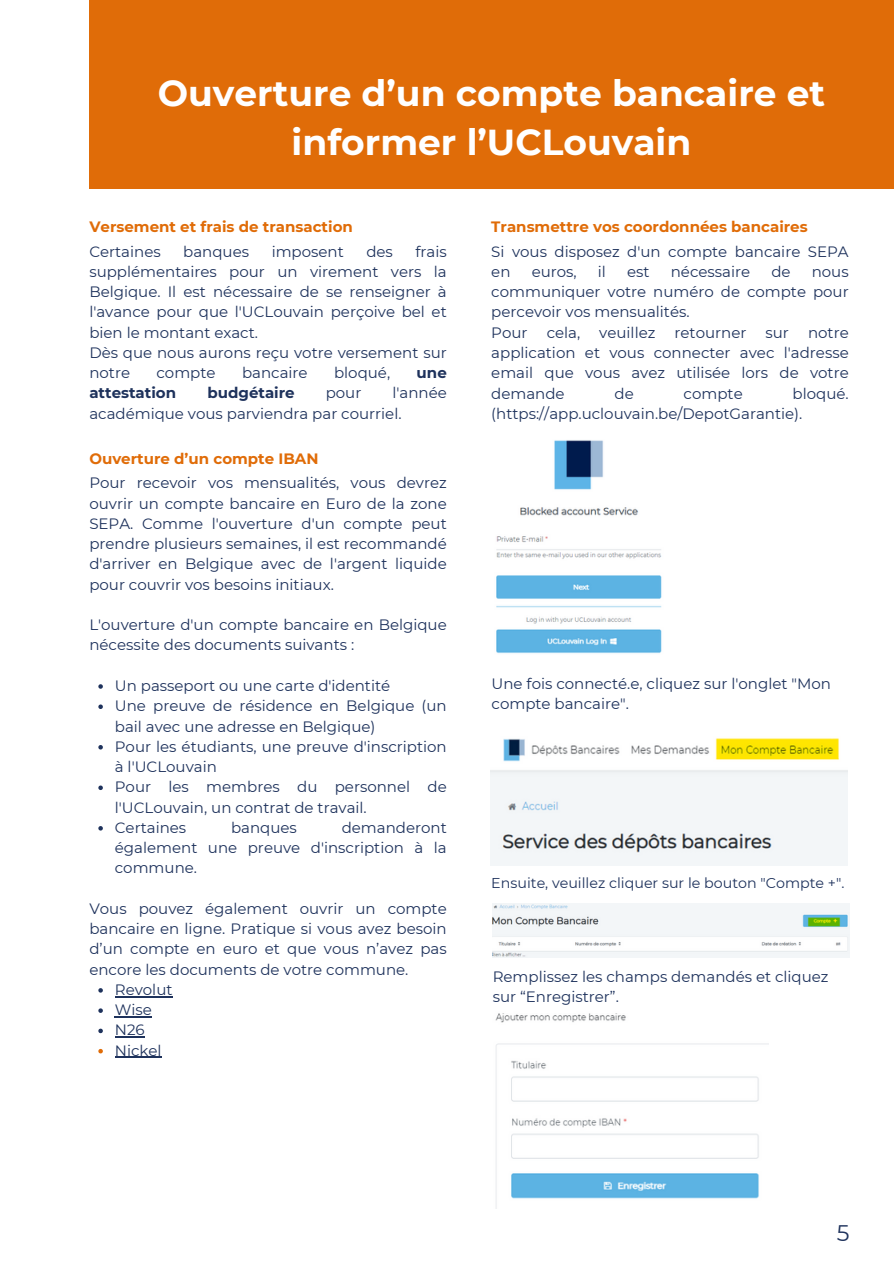
<style>
.page{position:relative;width:894px;height:1264px;background:#fff}
.page>*{position:absolute;margin:0;border:0;box-sizing:border-box;transform-origin:0 0}
.t1{font:700 36px/49.5px "Montserrat";color:#fff;text-align:center}
.t2{font:22.5px "Montserrat";color:#1e325c}
.t3{font:15px/20.2px "Montserrat";color:#1e325c}
.t4{font:700 15px "Montserrat";color:#e06c08}
.t5{font:700 15px "Montserrat";color:#1e325c}
.t6{font:14.25px "Montserrat";color:#1e325c}
</style>
<div class="page">
<div style="left:89px;top:0;width:804px;height:189px;background:#e06c08"></div>
<svg style="left:98px;top:684px;width:5px;height:4px"></svg>
<svg style="left:98px;top:704px;width:5px;height:5px"></svg>
<svg style="left:98px;top:745px;width:5px;height:4px"></svg>
<svg style="left:98px;top:785px;width:5px;height:5px"></svg>
<svg style="left:98px;top:826px;width:5px;height:4px"></svg>
<svg style="left:98px;top:988px;width:5px;height:4px"></svg>
<hr style="left:115px;top:996px;width:57px;height:1px;background:#1e325c">
<svg style="left:98px;top:1008px;width:5px;height:4px"></svg>
<hr style="left:115px;top:1016px;width:37px;height:1px;background:#1e325c">
<svg style="left:98px;top:1028px;width:5px;height:5px"></svg>
<hr style="left:115px;top:1036px;width:30px;height:1px;background:#1e325c">
<svg style="left:98px;top:1048px;width:5px;height:5px"></svg>
<hr style="left:115px;top:1056px;width:47px;height:1px;background:#1e325c">
<img style="left:496px;top:440px;width:166px;height:214px">
<img style="left:490px;top:738px;width:357px;height:127px">
<img style="left:492px;top:903px;width:357px;height:54px">
<img style="left:495px;top:1013px;width:273px;height:195px">
<h1 class="t1" style="left:158px;top:68px;width:668px">Ouverture d’un compte bancaire et informer l’UCLouvain</h1>
<p class="t4" style="left:89px;top:217px;width:265px">Versement et frais de transaction</p>
<p class="t3" style="left:89px;top:241px;width:73px">Certaines</p>
<p class="t3" style="left:183px;top:241px;width:67px">banques</p>
<p class="t3" style="left:271px;top:241px;width:74px">imposent</p>
<p class="t3" style="left:366px;top:241px;width:28px">des</p>
<p class="t3" style="left:89px;top:241px;width:359px;text-align:justify;text-indent:326px">frais supplémentaires pour un virement vers la Belgique. Il est nécessaire de se renseigner à l'avance pour que l'UCLouvain perçoive bel et bien le montant exact.</p>
<p class="t3" style="left:89px;top:342px;width:359px">Dès que nous aurons reçu votre versement sur notre</p>
<p class="t3" style="left:156px;top:362px;width:61px">compte</p>
<p class="t3" style="left:242px;top:362px;width:67px">bancaire</p>
<p class="t3" style="left:334px;top:362px;width:58px">bloqué,</p>
<p class="t5" style="left:416px;top:363px;width:32px">une</p>
<p class="t5" style="left:89px;top:384px;width:88px">attestation</p>
<p class="t5" style="left:207px;top:384px;width:89px">budgétaire</p>
<p class="t3" style="left:325px;top:383px;width:37px">pour</p>
<p class="t3" style="left:89px;top:383px;width:359px;text-indent:303px">l'année académique vous parviendra par courriel.</p>
<p class="t4" style="left:89px;top:449px;width:231px">Ouverture d’un compte IBAN</p>
<p class="t3" style="left:89px;top:473px;width:359px;text-align:justify">Pour recevoir vos mensualités, vous devrez ouvrir un compte bancaire en Euro de la zone SEPA. Comme l'ouverture d'un compte peut prendre plusieurs semaines, il est recommandé d'arriver en Belgique avec de l'argent liquide pour couvrir vos besoins initiaux.</p>
<p class="t3" style="left:89px;top:614px;width:359px">L'ouverture d'un compte bancaire en Belgique nécessite des documents suivants :</p>
<p class="t3" style="left:115px;top:675px;width:277px">Un passeport ou une carte d'identité</p>
<p class="t3" style="left:115px;top:695px;width:333px">Une preuve de résidence en Belgique (un bail avec une adresse en Belgique)</p>
<p class="t3" style="left:115px;top:736px;width:333px">Pour les étudiants, une preuve d'inscription à l'UCLouvain</p>
<p class="t3" style="left:115px;top:776px;width:333px">Pour les membres du personnel de l'UCLouvain, un contrat de travail.</p>
<p class="t3" style="left:115px;top:817px;width:73px">Certaines</p>
<p class="t3" style="left:231px;top:817px;width:67px">banques</p>
<p class="t3" style="left:115px;top:817px;width:333px;text-align:justify;text-indent:227px">demanderont également une preuve d'inscription à la commune.</p>
<p class="t3" style="left:89px;top:898px;width:359px;text-align:justify">Vous pouvez également ouvrir un compte bancaire en ligne. Pratique si vous avez besoin d’un compte en euro et que vous n’avez pas encore les documents de votre commune.</p>
<p class="t3" style="left:115px;top:979px;width:59px">Revolut</p>
<p class="t3" style="left:115px;top:999px;width:39px">Wise</p>
<p class="t3" style="left:115px;top:1019px;width:31px">N26</p>
<p class="t3" style="left:115px;top:1040px;width:48px">Nickel</p>
<p class="t4" style="left:491px;top:217px;width:318px">Transmettre vos coordonnées bancaires</p>
<p class="t3" style="left:491px;top:241px;width:359px">Si vous disposez d'un compte bancaire SEPA en</p>
<p class="t3" style="left:531px;top:261px;width:47px">euros,</p>
<p class="t3" style="left:597px;top:261px;width:10px">il</p>
<p class="t3" style="left:627px;top:261px;width:24px">est</p>
<p class="t3" style="left:670px;top:261px;width:81px">nécessaire</p>
<p class="t3" style="left:771px;top:261px;width:21px">de</p>
<p class="t3" style="left:491px;top:261px;width:359px;text-align:justify;text-indent:320px">nous communiquer votre numéro de compte pour percevoir vos mensualités.</p>
<p class="t3" style="left:491px;top:322px;width:38px">Pour</p>
<p class="t3" style="left:546px;top:322px;width:35px">cela,</p>
<p class="t3" style="left:599px;top:322px;width:58px">veuillez</p>
<p class="t3" style="left:674px;top:322px;width:73px">retourner</p>
<p class="t3" style="left:765px;top:322px;width:25px">sur</p>
<p class="t3" style="left:491px;top:322px;width:359px;text-align:justify;text-indent:316px">notre application et vous connecter avec l'adresse email que vous avez utilisée lors de votre demande</p>
<p class="t3" style="left:491px;top:383px;width:359px;text-indent:301px">bloqué. (https://app.uclouvain.be/DepotGarantie).</p>
<p class="t3" style="left:614px;top:383px;width:21px">de</p>
<p class="t3" style="left:683px;top:383px;width:61px">compte</p>
<p class="t3" style="left:491px;top:673px;width:341px">Une fois connecté.e, cliquez sur l'onglet "Mon compte bancaire".</p>
<p class="t6" style="left:491px;top:874px;width:354px">Ensuite, veuillez cliquer sur le bouton "Compte +".</p>
<p class="t3" style="left:492px;top:966px;width:337px">Remplissez les champs demandés et cliquez sur “Enregistrer”.</p>
<h2 class="t2" style="left:836px;top:1219px;width:14px">5</h2>
</div>
